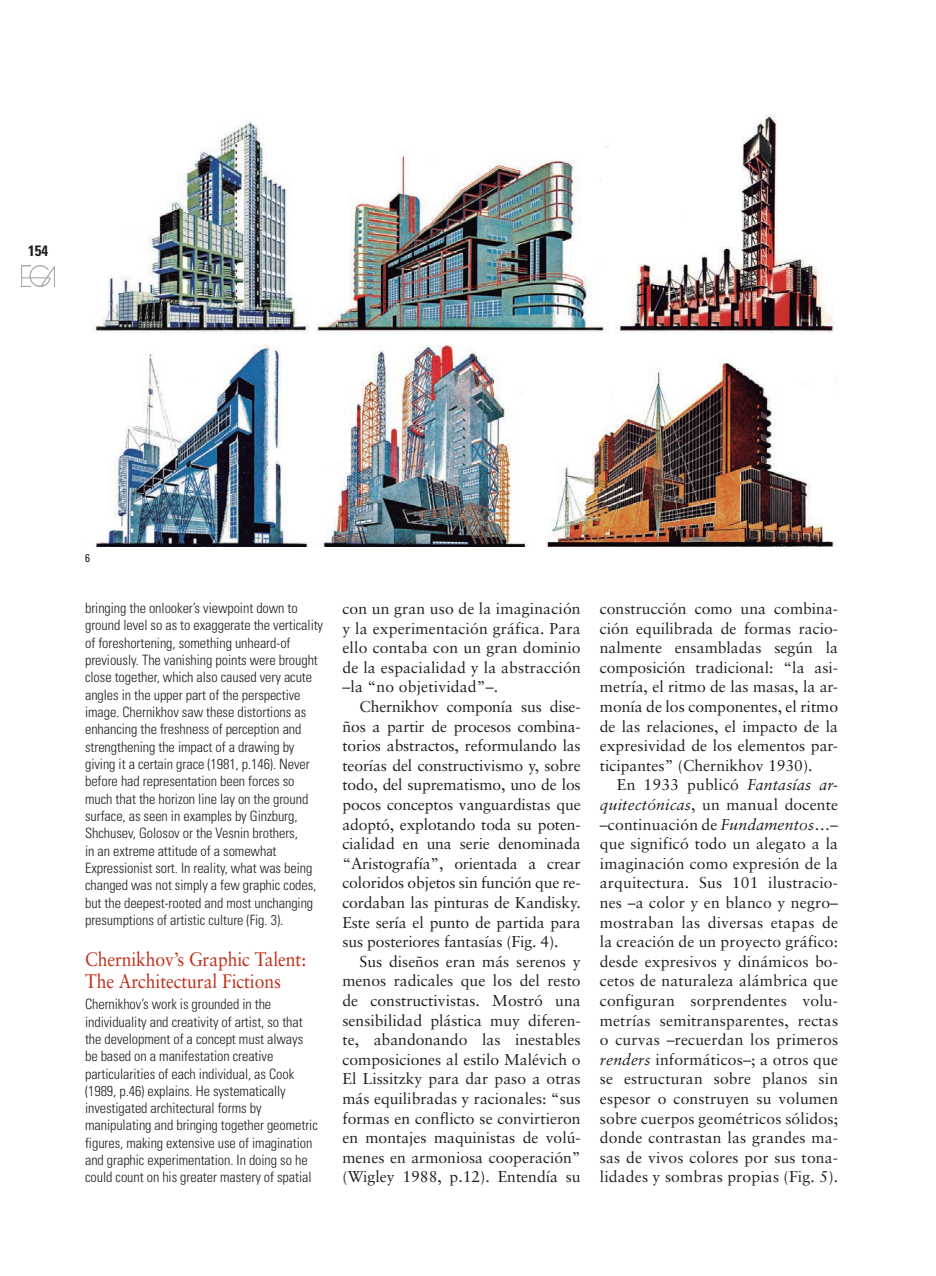
<style>
.page{position:relative;width:936px;height:1276px;background:#fff}
.page>*{position:absolute;margin:0;border:0;box-sizing:border-box;transform-origin:0 0}
.TITULAR_1_INGLES{font:19.5px/21.8px "Sabon";letter-spacing:-.005em;color:#c02d19;scale:.9 1}
.t1{font:15.75px/19.6px "Sabon";color:#231f20;text-align:justify}
.t2{font:700 condensed 15px "Univers";color:#231f20}
.t3{font:300 condensed 14.25px/17.2px "Univers";letter-spacing:-.005em;color:#231f20}
.PIES_DE_FOTO_INGLES{font:condensed 11.25px "Univers";color:#231f20}
.s1{font-style:italic}
</style>
<div class="page">
<img style="left:22px;top:265px;width:33px;height:21px">
<img style="left:92px;top:115px;width:742px;height:431px">
<p class="t2" style="left:28px;top:242px;width:21px">154</p>
<p class="PIES_DE_FOTO_INGLES" style="left:85px;top:551px;width:6px">6</p>
<p class="t3" style="left:85px;top:599px;width:239px">bringing the onlooker’s viewpoint down to ground level so as to exaggerate the verticality of foreshortening, something unheard-of previously. The vanishing points were brought close together, which also caused very acute angles in the upper part of the perspective image. Chernikhov saw these distortions as enhancing the freshness of perception and strengthening the impact of a drawing by giving it a certain grace (1981, p.146). Never before had representation been forces so much that the horizon line lay on the ground surface, as seen in examples by Ginzburg, Shchusev, Golosov or the Vesnin brothers,<br>in an extreme attitude of a somewhat Expressionist sort. In reality, what was being changed was not simply a few graphic codes, but the deepest-rooted and most unchanging presumptions of artistic culture (Fig. 3).</p>
<p class="TITULAR_1_INGLES" style="left:85px;top:948px;width:247px">Chernikhov’s Graphic Talent:<br>The Architectural Fictions</p>
<p class="t3" style="left:85px;top:995px;width:234px">Chernikhov’s work is grounded in the individuality and creativity of artist, so that the development of a concept must always be based on a manifestation creative particularities of each individual, as Cook (1989, p.46) explains. He systematically investigated architectural forms by manipulating and bringing together geometric figures, making extensive use of imagination and graphic experimentation. In doing so he could count on his greater mastery of spatial</p>
<p class="t1" style="left:342px;top:598px;width:240px">con un gran uso de la imaginación y la experimentación gráfica. Para ello contaba con un gran dominio de la espacialidad y la abstracción –la “no objetividad”–.</p>
<p class="t1" style="left:342px;top:696px;width:240px;text-indent:17px">Chernikhov componía sus dise&shy;ños a partir de procesos combina&shy;torios abstractos, reformulando las teorías del constructivismo y, sobre todo, del suprematismo, uno de los pocos conceptos vanguardistas que adoptó, explotando toda su poten&shy;cialidad en una serie denominada “Aristografía”, orientada a crear coloridos objetos sin función que re&shy;cordaban las pinturas de Kandisky.<br>Este sería el punto de partida para sus posteriores fantasías (Fig. 4).</p>
<p class="t1" style="left:342px;top:951px;width:240px;text-indent:17px">Sus diseños eran más serenos y menos radicales que los del resto de constructivistas. Mostró una sensibilidad plástica muy diferen&shy;te, abandonando las inestables composiciones al estilo Malévich o El Lissitzky para dar paso a otras más equilibradas y racionales: “sus formas en conflicto se convirtieron en montajes maquinistas de volú&shy;menes en armoniosa cooperación” (Wigley 1988, p.12). Entendía su</p>
<p class="t1" style="left:600px;top:598px;width:240px">construcción como una combina&shy;ción equilibrada de formas racio&shy;nalmente ensambladas según la composición tradicional: “la asi&shy;metría, el ritmo de las masas, la ar&shy;monía de los componentes, el ritmo de las relaciones, el impacto de la expresividad de los elementos par&shy;ticipantes” (Chernikhov 1930).</p>
<p class="t1" style="left:600px;top:775px;width:240px;text-indent:17px">En 1933 publicó <span class="s1">Fantasías ar&shy;quitectónicas</span>, un manual docente –continuación de <span class="s1">Fundamentos</span>…– que significó todo un alegato a la imaginación como expresión de la arquitectura. Sus 101 ilustracio&shy;nes –a color y en blanco y negro– mostraban las diversas etapas de la creación de un proyecto gráfico: desde expresivos y dinámicos bo&shy;cetos de naturaleza alámbrica que configuran sorprendentes volu&shy;metrías semitransparentes, rectas o curvas –recuerdan los primeros <span class="s1">renders</span> informáticos–; a otros que se estructuran sobre planos sin espesor o construyen su volumen sobre cuerpos geométricos sólidos; donde contrastan las grandes ma&shy;sas de vivos colores por sus tona&shy;lidades y sombras propias (Fig. 5).</p>
</div>
